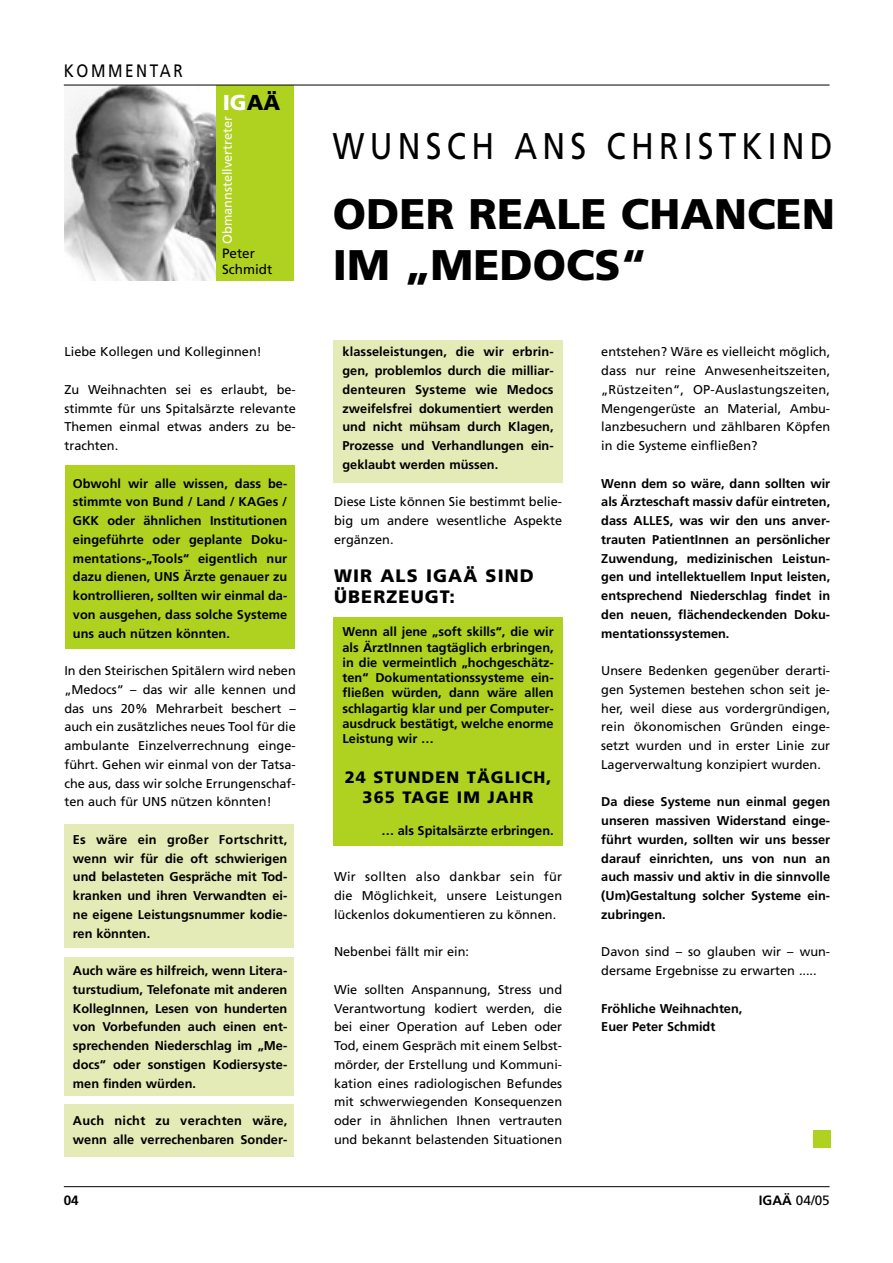
<style>
.page{position:relative;width:893px;height:1263px;background:#fff}
.page>*{position:absolute;margin:0;border:0;box-sizing:border-box;transform-origin:0 0}
.t1{font:900 42.75px/51.3px "Frutiger";color:#000}
.t2{font:37.2px "Frutiger";letter-spacing:.165em;color:#000;scale:.85 1}
.t3{font:900 21.6px "Frutiger";color:#fff}
.t4{font:900 18px/21.6px "Frutiger";letter-spacing:.06em;color:#000}
.t5{font:18px "Frutiger";letter-spacing:.165em;color:#000;scale:.85 1}
.t6{font:900 16.5px/19.8px "Frutiger";letter-spacing:.06em;color:#000;text-align:center}
.t7{font:13.5px/16.2px "Frutiger";color:#000}
.t8{font:700 13.5px "Frutiger";color:#000}
.t9{font:700 12.75px/18.8px "Frutiger";color:#000;text-align:justify}
.t10{font:12.75px/18.8px "Frutiger";color:#000;text-align:justify}
.t11{font:12.75px "Frutiger";color:#fff}
.s1{color:#000}
.s2{font-weight:700}
</style>
<div class="page">
<div style="left:333px;top:618px;width:229px;height:228px;background:#afd220"></div>
<div style="left:333px;top:340px;width:229px;height:142px;background:#e4ebb6"></div>
<div style="left:64px;top:1104px;width:230px;height:53px;background:#e4ebb6"></div>
<div style="left:64px;top:957px;width:230px;height:139px;background:#e4ebb6"></div>
<div style="left:64px;top:825px;width:230px;height:123px;background:#e4ebb6"></div>
<div style="left:65px;top:465px;width:230px;height:184px;background:#afd220"></div>
<div style="left:65px;top:85px;width:228px;height:196px;background:#afd220"></div>
<img style="left:64px;top:86px;width:151px;height:195px">
<div style="left:813px;top:1131px;width:17px;height:17px;background:#afd220"></div>
<hr style="left:64px;top:85px;width:765px;height:1px;background:#000">
<hr style="left:64px;top:1186px;width:765px;height:1px;background:#000">
<h3 class="t5" style="left:64px;top:64px;width:142px">KOMMENTAR</h3>
<h3 class="t3" style="left:223px;top:94px;width:59px">IG<span class="s1">AÄ</span></h3>
<p class="t11" style="left:222px;top:244px;width:130px;rotate:-90deg">Obmannstellvertreter</p>
<p class="t7" style="left:222px;top:246px;width:52px">Peter<br>Schmidt</p>
<p class="t10" style="left:64px;top:343px;width:199px">Liebe Kollegen und Kolleginnen!</p>
<p class="t10" style="left:64px;top:381px;width:233px">Zu Weihnachten sei es erlaubt, be&shy;stimmte für uns Spitalsärzte relevante Themen einmal etwas anders zu be&shy;trachten.</p>
<p class="t9" style="left:73px;top:475px;width:216px">Obwohl wir alle wissen, dass be&shy;stimmte von Bund / Land / KAGes / GKK oder ähnlichen Institutionen eingeführte oder geplante Doku&shy;mentations-„Tools“ eigentlich nur dazu dienen, UNS Ärzte genauer zu kontrollieren, sollten wir einmal da&shy;von ausgehen, dass solche Systeme uns auch nützen könnten.</p>
<p class="t10" style="left:64px;top:662px;width:233px">In den Steirischen Spitälern wird neben „Medocs“ – das wir alle kennen und das uns 20% Mehrarbeit beschert – auch ein zusätzliches neues Tool für die ambulante Einzelverrechnung einge&shy;führt. Gehen wir einmal von der Tatsa&shy;che aus, dass wir solche Errungenschaf&shy;ten auch für UNS nützen könnten!</p>
<p class="t9" style="left:73px;top:831px;width:216px">Es wäre ein großer Fortschritt, wenn wir für die oft schwierigen und belasteten Gespräche mit Tod&shy;kranken und ihren Verwandten ei&shy;ne eigene Leistungsnummer kodie&shy;ren könnten.</p>
<p class="t9" style="left:73px;top:962px;width:216px">Auch wäre es hilfreich, wenn Litera&shy;turstudium, Telefonate mit anderen KollegInnen, Lesen von hunderten von Vorbefunden auch einen ent&shy;sprechenden Niederschlag im „Me&shy;docs“ oder sonstigen Kodiersyste&shy;men finden würden.</p>
<p class="t9" style="left:73px;top:1112px;width:216px">Auch nicht zu verachten wäre, wenn alle verrechenbaren Sonder-</p>
<p class="t8" style="left:64px;top:1195px;width:17px">04</p>
<h2 class="t2" style="left:333px;top:131px;width:589px">WUNSCH ANS CHRISTKIND</h2>
<h1 class="t1" style="left:333px;top:192px;width:503px">ODER REALE CHANCEN<br>IM „MEDOCS“</h1>
<p class="t9" style="left:342px;top:343px;width:213px">klasseleistungen, die wir erbrin&shy;gen, problemlos durch die milliar&shy;denteuren Systeme wie Medocs zweifelsfrei dokumentiert werden und nicht mühsam durch Klagen, Prozesse und Verhandlungen ein&shy;geklaubt werden müssen.</p>
<p class="t10" style="left:334px;top:493px;width:230px">Diese Liste können Sie bestimmt belie&shy;big um andere wesentliche Aspekte ergänzen.</p>
<h3 class="t4" style="left:334px;top:566px;width:201px">WIR ALS IGAÄ SIND<br>ÜBERZEUGT:</h3>
<p class="t9" style="left:342px;top:625px;width:213px;line-height:15.3px">Wenn all jene „soft skills“, die wir als ÄrztInnen tagtäglich erbringen, in die vermeintlich „hochgeschätz&shy;ten“ Dokumentationssysteme ein&shy;fließen würden, dann wäre allen schlagartig klar und per Computer&shy;ausdruck bestätigt, welche enorme Leistung wir …</p>
<p class="t6" style="left:345px;top:769px;width:208px">24 STUNDEN TÄGLICH,<br>365 TAGE IM JAHR</p>
<p class="t9" style="left:381px;top:822px;width:174px">… als Spitalsärzte erbringen.</p>
<p class="t10" style="left:334px;top:868px;width:230px">Wir sollten also dankbar sein für die Möglichkeit, unsere Leistungen lückenlos dokumentieren zu können.</p>
<p class="t10" style="left:334px;top:943px;width:136px">Nebenbei fällt mir ein:</p>
<p class="t10" style="left:334px;top:981px;width:230px">Wie sollten Anspannung, Stress und Verantwortung kodiert werden, die bei einer Operation auf Leben oder Tod, einem Gespräch mit einem Selbst&shy;mörder, der Erstellung und Kommuni&shy;kation eines radiologischen Befundes mit schwerwiegenden Konsequenzen oder in ähnlichen Ihnen vertrauten und bekannt belastenden Situationen</p>
<p class="t10" style="left:601px;top:343px;width:230px">entstehen? Wäre es vielleicht möglich, dass nur reine Anwesenheitszeiten, „Rüstzeiten“, OP-Auslastungszeiten, Mengengerüste an Material, Ambu&shy;lanzbesuchern und zählbaren Köpfen in die Systeme einfließen?</p>
<p class="t9" style="left:601px;top:475px;width:230px">Wenn dem so wäre, dann sollten wir als Ärzteschaft massiv dafür eintreten, dass ALLES, was wir den uns anver&shy;trauten PatientInnen an persönlicher Zuwendung, medizinischen Leistun&shy;gen und intellektuellem Input leisten, entsprechend Niederschlag findet in den neuen, flächendeckenden Doku&shy;mentationssystemen.</p>
<p class="t10" style="left:601px;top:662px;width:230px">Unsere Bedenken gegenüber derarti&shy;gen Systemen bestehen schon seit je&shy;her, weil diese aus vordergründigen, rein ökonomischen Gründen einge&shy;setzt wurden und in erster Linie zur Lagerverwaltung konzipiert wurden.</p>
<p class="t9" style="left:601px;top:793px;width:230px">Da diese Systeme nun einmal gegen unseren massiven Widerstand einge&shy;führt wurden, sollten wir uns besser darauf einrichten, uns von nun an auch massiv und aktiv in die sinnvolle (Um)Gestaltung solcher Systeme ein&shy;zubringen.</p>
<p class="t10" style="left:601px;top:943px;width:230px">Davon sind – so glauben wir – wun&shy;dersame Ergebnisse zu erwarten .....</p>
<p class="t9" style="left:601px;top:1000px;width:143px">Fröhliche Weihnachten,<br>Euer Peter Schmidt</p>
<p class="t7" style="left:758px;top:1194px;width:72px"><span class="s2">IGAÄ</span> 04/05</p>
</div>
